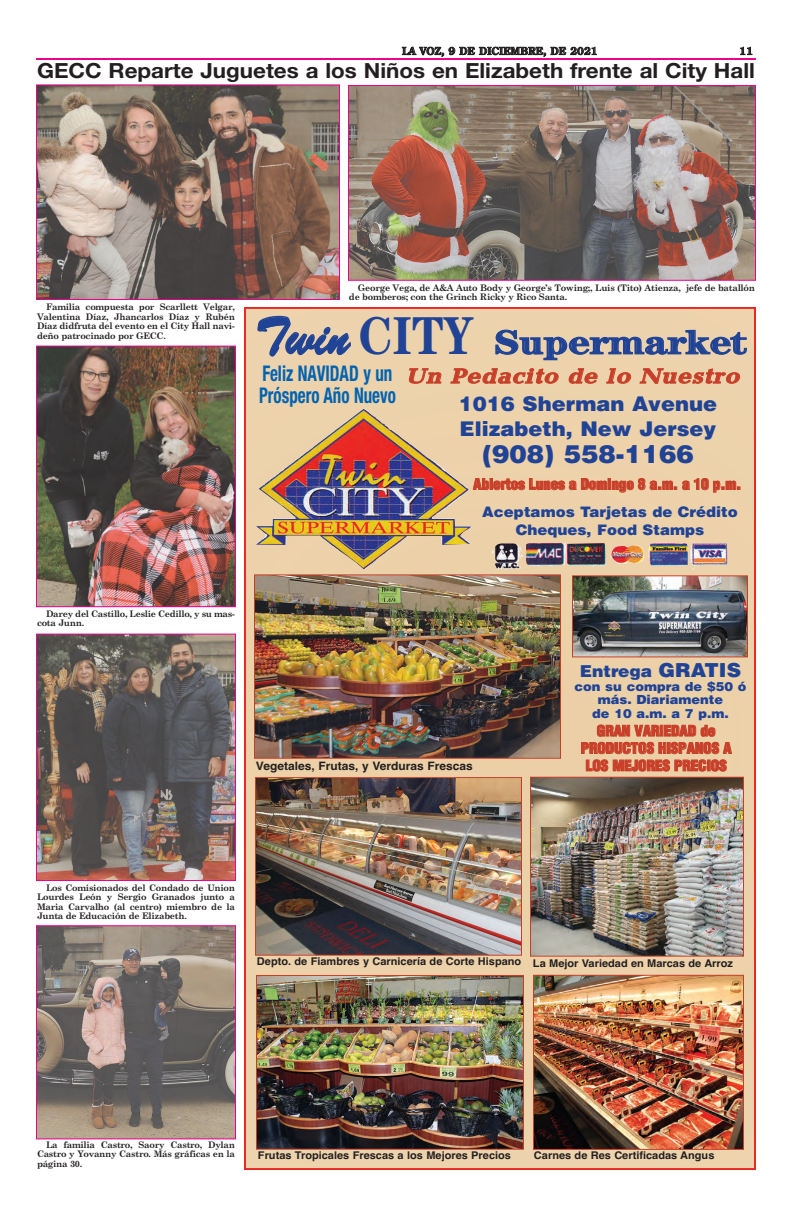
<style>
.page{position:relative;width:792px;height:1206px;background:#fff}
.page>*{position:absolute;margin:0;border:0;box-sizing:border-box;transform-origin:0 0}
.t1{font:33.8px "Century Std Handtooled Bold+GOBNAD";color:#204396;scale:1.18 1}
.t2{font:25.1px "Helvetica LT Std Blk+YMHDSY";color:#204396;scale:1.04 1}
.t3{font:21.6px/21.6px "Helvetica Neue Condensed Bold+AOACED";color:#0263b1;scale:.79 1}
.t4{font:italic 21.2px "Candida Std Bold+KFLBKF";color:#c83f29;scale:1.18 1}
.t5{font:700 20.9px "Helvetica Neue";color:#231f20;scale:1.07 1}
.t6{font:20.3px/24.3px "Helvetica LT Std Blk+YMHDSY";color:#204396;scale:1.04 1}
.t7{font:16.4px "Helvetica LT Std Blk+YMHDSY";color:#204396;scale:1.04 1}
.t8{font:14.5px/17.4px "Helvetica LT Std Blk Cond+DUMLJP";color:#c83f29;text-align:center;scale:1.04 1}
.t9{font:14.5px/17.4px "Helvetica LT Std Blk+YMHDSY";color:#204396;text-align:center;scale:1.04 1}
.t10{font:12.5px/13.5px "Helvetica LT Std Blk+YMHDSY";color:#204396;text-align:center;scale:1.04 1}
.t11{font:11.6px "Helvetica Bold+BFTHGK";color:#231f20;scale:1.04 1}
.t12{font:10.6px "Helvetica Bold+BFTHGK";color:#231f20;scale:1.04 1}
.t13{font:700 10px "Century Old Style Std";letter-spacing:.025em;color:#231f20}
.t14{font:700 9px/9.5px "Century Schoolbook";letter-spacing:-.03em;color:#231f20;text-align:justify}
.s1{font-family:"Brush Script Std+HFGNDP";font-size:53.4px}
.s2{font-family:"Century Std Bold+WEGZOR";font-size:53.4px}
.s3{font-size:19.3px}
</style>
<div class="page">
<hr style="left:36px;top:58px;width:720px;height:2px;background:#ed028c">
<img style="left:256px;top:409px;width:216px;height:160px">
<img style="left:256px;top:576px;width:303px;height:181px">
<div style="left:254px;top:574px;width:307px;height:185px;border:1px solid #c83f29"></div>
<img style="left:257px;top:779px;width:263px;height:175px">
<div style="left:255px;top:777px;width:267px;height:179px;border:1px solid #c83f29"></div>
<img style="left:258px;top:977px;width:264px;height:171px">
<div style="left:256px;top:975px;width:268px;height:175px;border:1px solid #c83f29"></div>
<img style="left:574px;top:577px;width:172px;height:78px">
<div style="left:572px;top:575px;width:176px;height:82px;border:1px solid #c83f29"></div>
<img style="left:532px;top:779px;width:210px;height:176px">
<div style="left:530px;top:777px;width:214px;height:180px;border:1px solid #c83f29"></div>
<img style="left:535px;top:977px;width:207px;height:171px">
<div style="left:533px;top:975px;width:211px;height:175px;border:1px solid #c83f29"></div>
<img style="left:492px;top:542px;width:236px;height:28px">
<img style="left:350px;top:87px;width:404px;height:192px">
<div style="left:348px;top:85px;width:408px;height:196px;border:1px solid #ed028c"></div>
<img style="left:38px;top:86px;width:300px;height:212px">
<div style="left:36px;top:84px;width:304px;height:216px;border:1px solid #ed028c"></div>
<img style="left:38px;top:348px;width:196px;height:257px">
<div style="left:36px;top:346px;width:200px;height:261px;border:1px solid #ed028c"></div>
<img style="left:38px;top:927px;width:196px;height:210px">
<div style="left:36px;top:925px;width:200px;height:214px;border:1px solid #ed028c"></div>
<img style="left:38px;top:636px;width:196px;height:243px">
<div style="left:36px;top:634px;width:200px;height:247px;border:1px solid #ed028c"></div>
<p class="t13" style="left:402px;top:45px;width:197px">LA VOZ, 9 DE DICIEMBRE, DE 2021</p>
<p class="t13" style="left:739px;top:45px;width:15px">11</p>
<h3 class="t5" style="left:37px;top:57px;width:672px">GECC Reparte Juguetes a los Niños en Elizabeth frente al City Hall</h3>
<p class="t14" style="left:37px;top:302px;width:200px;text-indent:9px">Familia compuesta por Scarllett Velgar, Valentina Díaz, Jhancarlos Díaz y Rubén Díaz didfruta del evento en el City Hall navi&shy;deño patrocinado por GECC.</p>
<p class="t14" style="left:349px;top:283px;width:407px;text-indent:9px">George Vega, de A&amp;A Auto Body y George’s Towing;, Luis (Tito) Atienza, jefe de batallón de bomberos; con the Grinch Ricky y Rico Santa.</p>
<h1 class="t1" style="left:255px;top:331px;width:417px"><span class="s1">Twin</span> <span class="s2">CITY</span> Supermarket</h1>
<h3 class="t6" style="left:459px;top:394px;width:250px">1016 Sherman Avenue<br>Elizabeth, New Jersey</h3>
<h2 class="t2" style="left:482px;top:445px;width:205px">(908) 558-1166</h2>
<h3 class="t3" style="left:259px;top:363px;width:175px">Feliz NAVIDAD y un<br>Próspero Año Nuevo</h3>
<h3 class="t4" style="left:406px;top:369px;width:288px">Un Pedacito de lo Nuestro</h3>
<h3 class="t8" style="left:473px;top:477px;width:259px">Abiertos Lunes a Domingo 8 a.m. a 10 p.m.</h3>
<h3 class="t9" style="left:482px;top:505px;width:247px">Aceptamos Tarjetas de Crédito<br>Cheques, Food Stamps</h3>
<p class="t14" style="left:37px;top:609px;width:199px;text-indent:9px">Darey del Castillo, Leslie Cedillo, y su mas&shy;cota Junn.</p>
<h3 class="t7" style="left:580px;top:665px;width:157px">Entrega <span class="s3">GRATIS</span></h3>
<h3 class="t10" style="left:575px;top:680px;width:167px">con su compra de $50 ó más. Diariamente<br>de 10 a.m. a 7 p.m.</h3>
<h3 class="t8" style="left:581px;top:723px;width:147px">GRAN VARIEDAD de<br>PRODUCTOS HISPANOS A</h3>
<p class="t11" style="left:256px;top:759px;width:210px">Vegetales, Frutas, y Verduras Frescas</p>
<h3 class="t8" style="left:586px;top:758px;width:137px">LOS MEJORES PRECIOS</h3>
<p class="t14" style="left:37px;top:883px;width:200px;text-indent:9px">Los Comisionados del Condado de Union Lourdes León y Sergio Granados junto a Maria Carvalho (al centro) miembro de la Junta de Educación de Elizabeth.</p>
<p class="t12" style="left:257px;top:956px;width:256px">Depto. de Fiambres y Carnicería de Corte Hispano</p>
<p class="t12" style="left:533px;top:957px;width:194px">La Mejor Variedad en Marcas de Arroz</p>
<p class="t14" style="left:37px;top:1140px;width:199px;text-indent:9px">La familia Castro, Saory Castro, Dylan Castro y Yovanny Castro. Más gráficas en la página 30.</p>
<p class="t12" style="left:258px;top:1150px;width:245px">Frutas Tropicales Frescas a los Mejores Precios</p>
<p class="t12" style="left:534px;top:1150px;width:175px">Carnes de Res Certificadas Angus</p>
</div>
